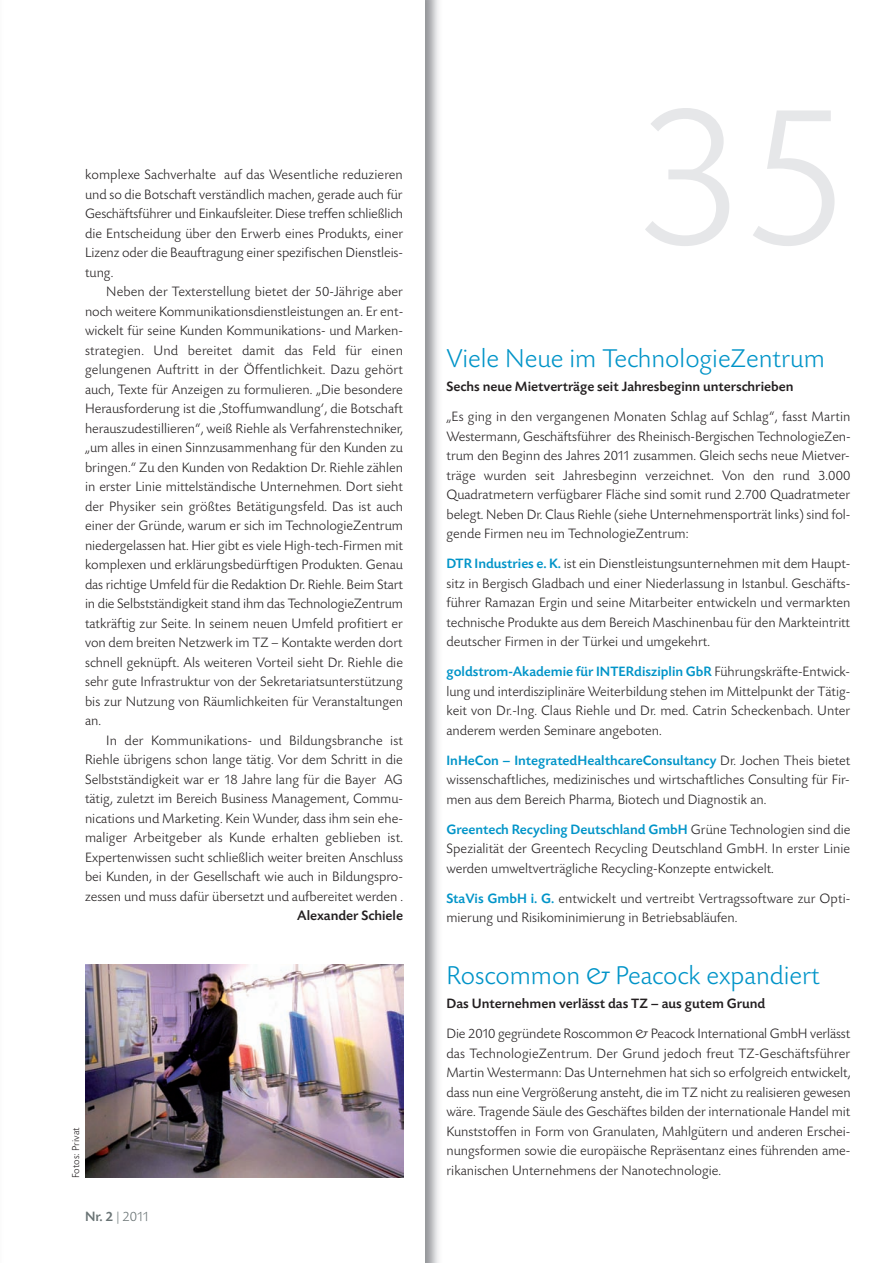
<style>
.page{position:relative;width:893px;height:1263px;background:#fff}
.page>*{position:absolute;margin:0;border:0;box-sizing:border-box;transform-origin:0 0}
.t1{font:300 209.25px "Today SB";color:#e6e7e9}
.t2{font:300 27px "Today SB";color:#0094c8}
.t3{font:300 14.25px/19.5px "Today SB";color:#231f20;text-align:justify}
.t4{font:500 14.25px "Today SB";color:#231f20}
.t5{font:300 14.25px "Today SB";color:#697374}
.t6{font:300 10.5px "Today SB";color:#231f20}
.s1{font-weight:500}
.s2{font-weight:500;color:#0094c8}
</style>
<div class="page">
<img style="left:425px;top:0;width:14px;height:1263px">
<img style="left:85px;top:965px;width:318px;height:213px">
<p class="t3" style="left:85px;top:165px;width:320px">komplexe Sachverhalte auf das Wesentliche reduzieren und so die Botschaft verständlich machen, gerade auch für Geschäftsführer und Einkaufsleiter. Diese treffen schließlich die Entscheidung über den Erwerb eines Produkts, einer Lizenz oder die Beauftragung einer spezifischen Dienstleis - tung.</p>
<p class="t3" style="left:85px;top:282px;width:320px;text-indent:21px">Neben der Texterstellung bietet der 50-Jährige aber noch weitere Kommunikationsdienstleistungen an. Er ent&shy;wickelt für seine Kunden Kommunikations- und Marken&shy;strategien. Und bereitet damit das Feld für einen gelungenen Auftritt in der Öffentlichkeit. Dazu gehört auch, Texte für Anzeigen zu formulieren. „Die besondere Herausforderung ist die ‚Stoffumwandlung‘, die Botschaft herauszudestillieren“, weiß Riehle als Verfahrenstechniker, „um alles in einen Sinnzusammenhang für den Kunden zu bringen.“ Zu den Kunden von Redaktion Dr. Riehle zählen in erster Linie mittelständische Unternehmen. Dort sieht der Physiker sein größtes Betätigungsfeld. Das ist auch einer der Gründe, warum er sich im TechnologieZentrum niedergelassen hat. Hier gibt es viele High-tech-Firmen mit komplexen und erklärungsbedürftigen Produkten. Genau das richtige Umfeld für die Redaktion Dr. Riehle. Beim Start in die Selbstständigkeit stand ihm das TechnologieZentrum tatkräftig zur Seite. In seinem neuen Umfeld profitiert er von dem breiten Netzwerk im TZ – Kontakte werden dort schnell geknüpft. Als weiteren Vorteil sieht Dr. Riehle die sehr gute Infrastruktur von der Sekretariatsunterstützung bis zur Nutzung von Räumlichkeiten für Veranstaltungen an.</p>
<p class="t3" style="left:85px;top:730px;width:319px;text-indent:21px">In der Kommunikations- und Bildungsbranche ist Riehle übrigens schon lange tätig. Vor dem Schritt in die Selbstständigkeit war er 18 Jahre lang für die Bayer AG tätig, zuletzt im Bereich Business Management, Commu&shy;nications und Marketing. Kein Wunder, dass ihm sein ehe&shy;maliger Arbeitgeber als Kunde erhalten geblieben ist.<br>Expertenwissen sucht schließlich weiter breiten Anschluss bei Kunden, in der Gesellschaft wie auch in Bildungspro&shy;zessen und muss dafür übersetzt und aufbereitet werden .</p>
<p class="t4" style="left:297px;top:907px;width:107px">Alexander Schiele</p>
<p class="t6" style="left:69px;top:1178px;width:52px;rotate:-90deg">Fotos: Privat</p>
<p class="t5" style="left:85px;top:1208px;width:66px"><span class="s1">Nr. 2</span> | 2011</p>
<h1 class="t1" style="left:636px;top:49px;width:216px">35</h1>
<h2 class="t2" style="left:446px;top:342px;width:380px">Viele Neue im TechnologieZentrum</h2>
<p class="t4" style="left:446px;top:378px;width:348px">Sechs neue Mietverträge seit Jahresbeginn unterschrieben</p>
<p class="t3" style="left:446px;top:407px;width:406px">„Es ging in den vergangenen Monaten Schlag auf Schlag“, fasst Martin Wes termann, Geschäftsführer des Rheinisch-Bergischen TechnologieZen&shy;trum den Beginn des Jahres 2011 zusammen. Gleich sechs neue Mietver&shy;träge wurden seit Jahresbeginn verzeichnet. Von den rund 3.000<br>Quadratmetern verfügbarer Fläche sind somit rund 2.700 Quadratmeter belegt. Neben Dr. Claus Riehle (siehe Unternehmensporträt links) sind fol&shy;gende Firmen neu im TechnologieZentrum:</p>
<p class="t3" style="left:446px;top:554px;width:405px"><span class="s2">DTR Industries e. K.</span> ist ein Dienstleistungsunternehmen mit dem Haupt&shy;sitz in Bergisch Gladbach und einer Niederlassung in Istanbul. Geschäfts&shy;führer Ramazan Ergin und seine Mitarbeiter entwickeln und vermarkten technische Produkte aus dem Bereich Maschinenbau für den Markteintritt deutscher Firmen in der Türkei und umgekehrt.</p>
<p class="t3" style="left:446px;top:662px;width:405px"><span class="s2">goldstrom-Akademie für INTERdisziplin GbR</span> Führungskräfte-Entwick&shy;lung und interdisziplinäre Weiterbildung stehen im Mittelpunkt der Tätig&shy;keit von Dr.-Ing. Claus Riehle und Dr. med. Catrin Scheckenbach. Unter anderem werden Seminare angeboten.</p>
<p class="t3" style="left:446px;top:750px;width:405px"><span class="s2">InHeCon – IntegratedHealthcareConsultancy</span> Dr. Jochen Theis bietet wissenschaftliches, medizinisches und wirtschaftliches Consulting für Fir&shy;men aus dem Bereich Pharma, Biotech und Diagnostik an.</p>
<p class="t3" style="left:446px;top:819px;width:405px"><span class="s2">Greentech Recycling Deutschland GmbH</span> Grüne Technologien sind die Spezialität der Greentech Recycling Deutschland GmbH. In erster Linie werden umweltverträgliche Recycling-Konzepte entwickelt.</p>
<p class="t3" style="left:446px;top:888px;width:405px"><span class="s2">StaVis GmbH i. G.</span> entwickelt und vertreibt Vertragssoftware zur Opti&shy;mierung und Risikominimierung in Betriebsabläufen.</p>
<h2 class="t2" style="left:446px;top:959px;width:375px">Roscommon &amp; Peacock expandiert</h2>
<p class="t4" style="left:446px;top:995px;width:320px">Das Unternehmen verlässt das TZ – aus gutem Grund</p>
<p class="t3" style="left:446px;top:1023px;width:406px">Die 2010 gegründete Roscommon &amp; Peacock International GmbH verlässt das TechnologieZentrum. Der Grund jedoch freut TZ-Geschäftsführer Martin Westermann: Das Unternehmen hat sich so erfolgreich entwickelt, dass nun eine Vergrößerung ansteht, die im TZ nicht zu realisieren gewesen wäre. Tragende Säule des Geschäftes bilden der internationale Handel mit Kunststoffen in Form von Granulaten, Mahlgütern und anderen Erschei&shy;nungsformen sowie die europäische Repräsentanz eines führenden ame&shy;rikanischen Unternehmens der Nanotechnologie.</p>
</div>
